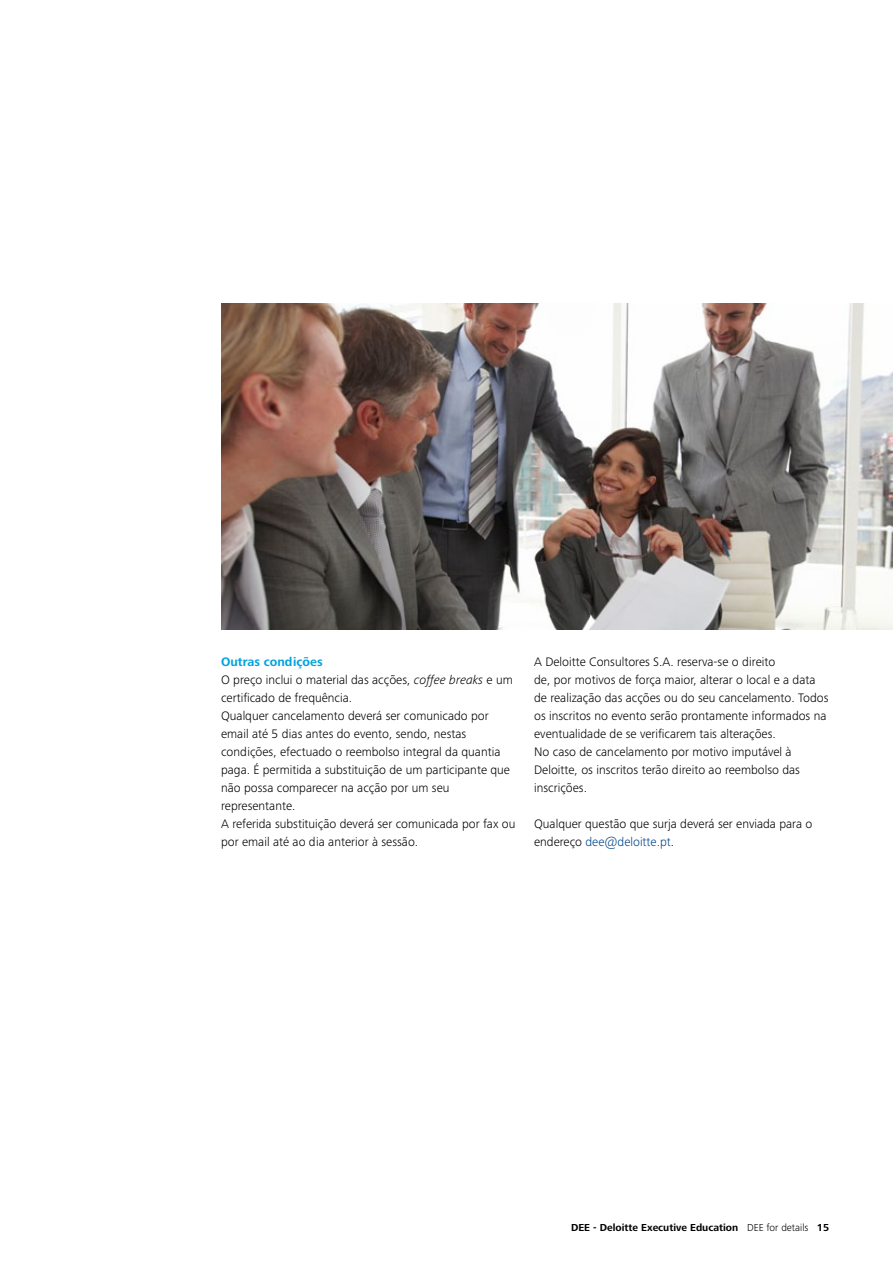
<style>
.page{position:relative;width:893px;height:1263px;background:#fff}
.page>*{position:absolute;margin:0;border:0;box-sizing:border-box;transform-origin:0 0}
.t1{font:300 12.75px/18px "Frutiger Next Pro";color:#000}
.t2{font:700 10.5px "Frutiger Next Pro";color:#000}
.t3{font:300 10.5px "Frutiger Next Pro";color:#000}
.s1{font-weight:700;color:#00a3de}
.s2{font-style:italic}
.s3{color:#00438b}
.s4{font-weight:300}
.s5{font-weight:700}
</style>
<div class="page">
<img style="left:221px;top:304px;width:672px;height:325px">
<p class="t1" style="left:221px;top:653px;width:296px"><span class="s1">Outras condições<br></span>O preço inclui o material das acções, <span class="s2">coffee breaks</span> e um certificado de frequência.<br>Qualquer cancelamento deverá ser comunicado por email até 5 dias antes do evento, sendo, nestas condições, efectuado o reembolso integral da quantia paga. É permitida a substituição de um participante que não possa comparecer na acção por um seu representante.<br>A referida substituição deverá ser comunicada por fax ou por email até ao dia anterior à sessão.</p>
<p class="t1" style="left:534px;top:653px;width:296px">A Deloitte Consultores S.A. reserva-se o direito<br>de, por motivos de força maior, alterar o local e a data de realização das acções ou do seu cancelamento. Todos os inscritos no evento serão prontamente informados na eventualidade de se verificarem tais alterações.<br>No caso de cancelamento por motivo imputável à Deloitte, os inscritos terão direito ao reembolso das inscrições.</p>
<p class="t1" style="left:534px;top:815px;width:280px">Qualquer questão que surja deverá ser enviada para o endereço <span class="s3">dee@deloitte.pt</span>.</p>
<p class="t2" style="left:571px;top:1221px;width:183px">DEE - Deloitte Executive Education <span class="s4">DEE</span></p>
<p class="t3" style="left:766px;top:1221px;width:64px">for details <span class="s5">15</span></p>
</div>
